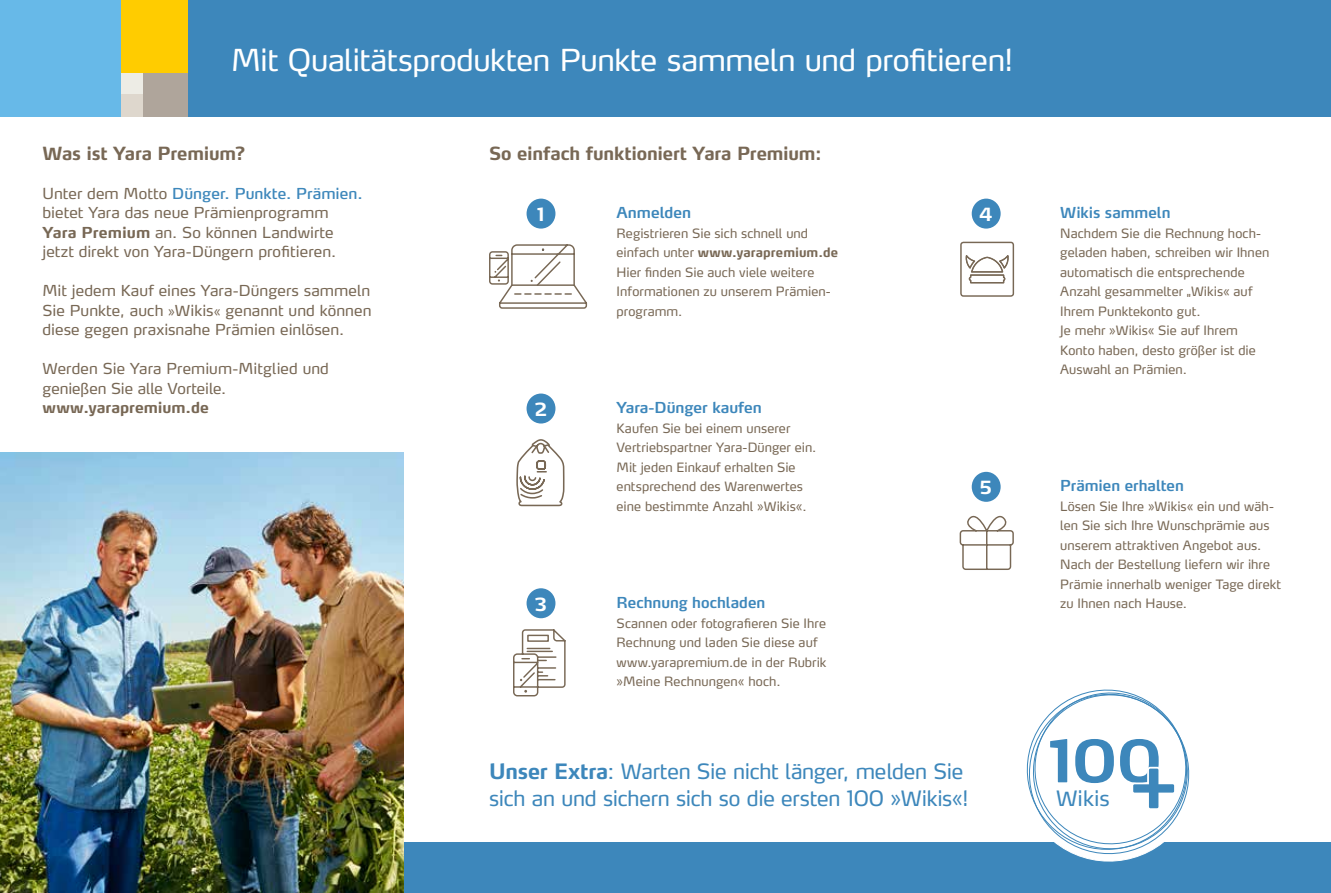
<style>
.page{position:relative;width:1331px;height:893px;background:#fff}
.page>*{position:absolute;margin:0;border:0;box-sizing:border-box;transform-origin:0 0}
.t1{font:700 57.6px "Yara Max LF";color:#3d87bb}
.t2{font:30px "Yara Max LF";letter-spacing:-.01em;color:#fff}
.t3{font:21px/27px "Yara Max LF";letter-spacing:-.01em;color:#3d87bb}
.t4{font:700 18px "Yara Max LF";letter-spacing:-.01em;color:#786855}
.t5{font:700 18px "Yara Max LF";color:#fff}
.t6{font:15px/19.5px "Yara Max LF";letter-spacing:.005em;color:#786855}
.t7{font:600 15px "Yara Max LF";color:#3d87bb}
.t8{font:700 15px "Yara Max LF";letter-spacing:.005em;color:#786855}
.t9{font:12.75px/19.5px "Yara Max LF";letter-spacing:.005em;color:#786855}
.s1{color:#3d87bb}
.s2{font-weight:700}
.s3{font-size:12.75px}
</style>
<div class="page">
<div style="left:120px;top:72px;width:23px;height:23px;background:#edece5"></div>
<div style="left:120px;top:95px;width:23px;height:22px;background:#ded7cd"></div>
<div style="left:143px;top:72px;width:45px;height:45px;background:#afa59b"></div>
<div style="left:120px;top:0;width:68px;height:72px;background:#fc0"></div>
<div style="left:188px;top:0;width:1143px;height:117px;background:#3d87bb"></div>
<div style="left:404px;top:842px;width:927px;height:51px;background:#3d87bb"></div>
<div style="left:0;top:0;width:120px;height:117px;background:#67b9e8"></div>
<svg style="left:489px;top:244px;width:99px;height:65px"></svg>
<svg style="left:513px;top:629px;width:53px;height:68px"></svg>
<svg style="left:965px;top:255px;width:44px;height:18px"></svg>
<div style="left:969px;top:277px;width:36px;height:4px;border:1px solid #786855"></div>
<div style="left:960px;top:242px;width:54px;height:55px;border:1px solid #786855;border-radius:3px"></div>
<div style="left:527px;top:199px;width:28px;height:30px;background:#3d87bb;border-radius:50%"></div>
<div style="left:527px;top:394px;width:28px;height:29px;background:#3d87bb;border-radius:50%"></div>
<div style="left:527px;top:588px;width:28px;height:30px;background:#3d87bb;border-radius:50%"></div>
<div style="left:972px;top:472px;width:29px;height:30px;background:#3d87bb;border-radius:50%"></div>
<div style="left:972px;top:199px;width:29px;height:30px;background:#3d87bb;border-radius:50%"></div>
<svg style="left:1026px;top:689px;width:164px;height:173px"></svg>
<img style="left:0;top:452px;width:404px;height:441px">
<svg style="left:959px;top:515px;width:55px;height:55px"></svg>
<svg style="left:516px;top:439px;width:48px;height:68px"></svg>
<h2 class="t2" style="left:231px;top:41px;width:783px">Mit Qualitätsprodukten Punkte sammeln und profitieren!</h2>
<h3 class="t4" style="left:43px;top:142px;width:205px">Was ist Yara Premium?</h3>
<p class="t6" style="left:43px;top:183px;width:322px">Unter dem Motto <span class="s1">Dünger. Punkte. Prämien. </span>bietet Yara das neue Prämienprogramm <span class="s2">Yara Premium</span> an. So können Landwirte jetzt direkt von Yara-Düngern profitieren.</p>
<p class="t6" style="left:43px;top:280px;width:330px;text-align:justify">Mit jedem Kauf eines Yara-Düngers sammeln Sie Punkte, auch <span class="s3">»</span>Wikis<span class="s3">«</span> genannt und können diese gegen praxisnahe Prämien einlösen.</p>
<p class="t6" style="left:43px;top:358px;width:288px">Werden Sie Yara Premium-Mitglied und genießen Sie alle Vorteile.</p>
<p class="t8" style="left:43px;top:398px;width:168px">www.yarapremium.de</p>
<h3 class="t4" style="left:489px;top:142px;width:334px">So einfach funktioniert Yara Premium:</h3>
<h3 class="t5" style="left:537px;top:203px;width:9px">1</h3>
<h3 class="t5" style="left:534px;top:398px;width:14px">2</h3>
<p class="t7" style="left:617px;top:203px;width:76px">Anmelden</p>
<p class="t9" style="left:617px;top:223px;width:223px">Registrieren Sie sich schnell und einfach unter <span class="s2">www.yarapremium.de<br></span>Hier finden Sie auch viele weitere<br>Informationen zu unserem Prämien&shy;programm.</p>
<p class="t7" style="left:617px;top:398px;width:147px">Yara-Dünger kaufen</p>
<p class="t9" style="left:617px;top:418px;width:201px">Kaufen Sie bei einem unserer<br>Vertriebspartner Yara-Dünger ein.<br>Mit jeden Einkauf erhalten Sie entsprechend des Warenwertes eine bestimmte Anzahl »Wikis«.</p>
<h3 class="t5" style="left:979px;top:203px;width:16px">4</h3>
<h3 class="t5" style="left:980px;top:476px;width:14px">5</h3>
<h3 class="t5" style="left:535px;top:593px;width:14px">3</h3>
<p class="t7" style="left:617px;top:593px;width:150px">Rechnung hochladen</p>
<p class="t9" style="left:617px;top:613px;width:211px">Scannen oder fotografieren Sie Ihre<br>Rechnung und laden Sie diese auf www.yarapremium.de in der Rubrik »Meine Rechnungen« hoch.</p>
<h3 class="t3" style="left:489px;top:757px;width:481px"><span class="s2">Unser Extra</span>: Warten Sie nicht länger, melden Sie sich an und sichern sich so die ersten 100 »Wikis«!</h3>
<p class="t7" style="left:1060px;top:203px;width:112px">Wikis sammeln</p>
<p class="t9" style="left:1060px;top:223px;width:211px">Nachdem Sie die Rechnung hoch&shy;geladen haben, schreiben wir Ihnen automatisch die entsprechende<br>Anzahl gesammelter „Wikis« auf<br>Ihrem Punktekonto gut.<br>Je mehr »Wikis« Sie auf Ihrem<br>Konto haben, desto größer ist die<br>Auswahl an Prämien.</p>
<p class="t7" style="left:1060px;top:476px;width:125px">Prämien erhalten</p>
<p class="t9" style="left:1060px;top:496px;width:222px">Lösen Sie Ihre »Wikis« ein und wäh&shy;len Sie sich Ihre Wunschprämie aus unserem attraktiven Angebot aus.<br>Nach der Bestellung liefern wir ihre<br>Prämie innerhalb weniger Tage direkt zu Ihnen nach Hause.</p>
<h1 class="t1" style="left:1049px;top:725px;width:115px">100</h1>
<h3 class="t3" style="left:1056px;top:784px;width:55px">Wikis</h3>
</div>
